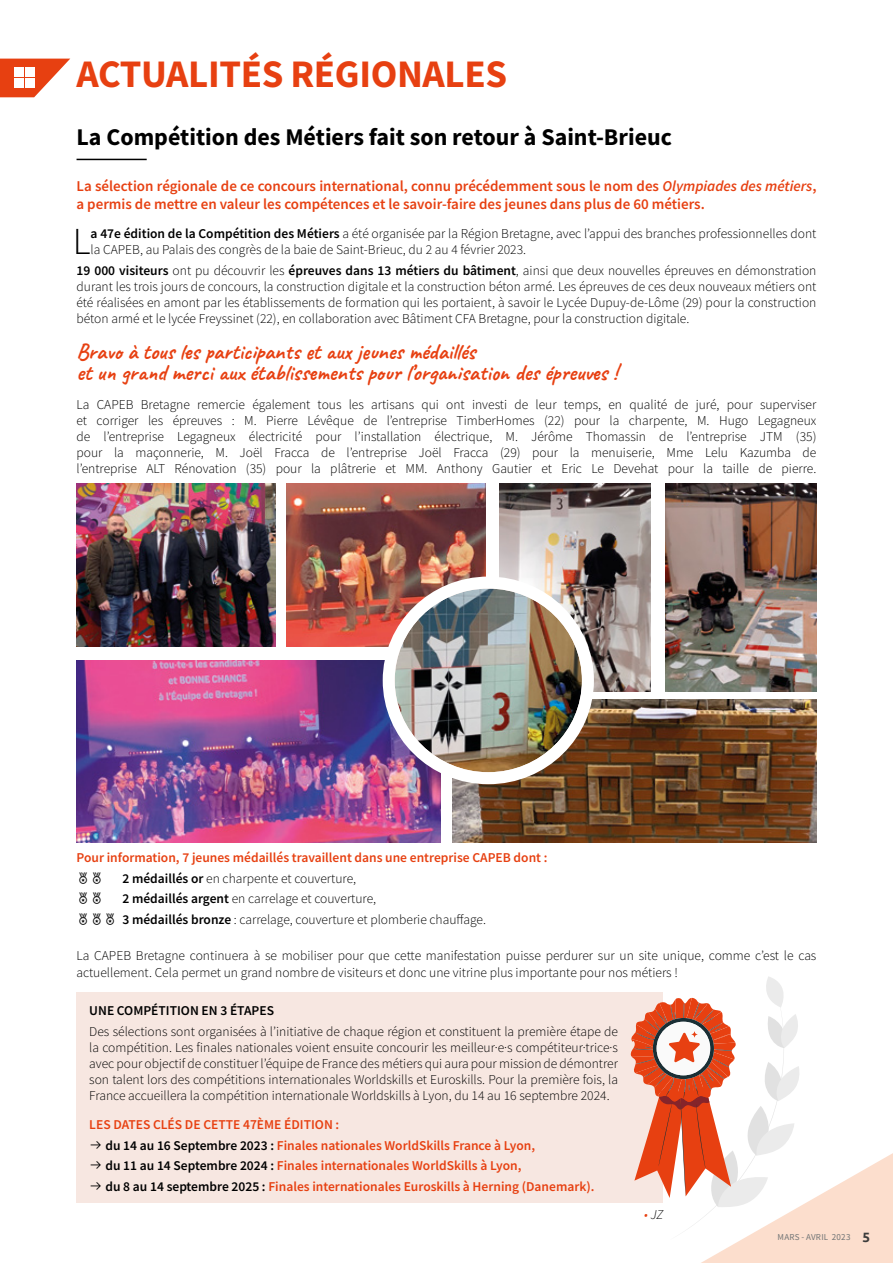
<style>
.page{position:relative;width:893px;height:1263px;background:#fff}
.page>*{position:absolute;margin:0;border:0;box-sizing:border-box;transform-origin:0 0}
.t1{font:700 39px "Source Sans Pro";letter-spacing:-.01em;color:#e74011}
.t2{font:300 38.1px "Source Sans Pro";color:#000}
.t3{font:700 24px "Source Sans Pro";color:#000}
.t4{font:700 22.5px/21px "Caveat";color:#e74011}
.t5{font:600 15px/18px "Source Sans Pro";color:#e74011}
.t6{font:300 13.5px/16.2px "Source Sans Pro";color:#000}
.t7{font:600 13.5px/20.4px "Source Sans Pro";color:#e74011}
.t8{font:600 13.5px "Source Sans Pro";color:#000}
.t9{font:italic 300 13.5px "Source Sans Pro";color:#000}
.t10{font:9px "Source Sans Pro";letter-spacing:.025em;color:#727576}
.s1{font-style:italic}
.s2{font-weight:600}
.s3{font-weight:600;color:#e74011}
.s4{color:#000}
.s5{color:#e74011}
.s6{font-family:"Ubuntu";font-weight:700;font-size:13.5px;color:#3c3c3b}
</style>
<div class="page">
<div style="left:77px;top:992px;width:586px;height:210px;background:#f7e7e1"></div>
<svg style="left:0;top:59px;width:70px;height:38px"></svg>
<div style="left:15px;top:68px;width:9px;height:9px;background:#fff"></div>
<div style="left:15px;top:79px;width:9px;height:9px;background:#fff"></div>
<div style="left:26px;top:68px;width:9px;height:9px;background:#fff"></div>
<div style="left:26px;top:79px;width:9px;height:9px;background:#fff"></div>
<hr style="left:77px;top:159px;width:70px;height:1px;background:#000">
<img style="left:665px;top:483px;width:151px;height:208px">
<img style="left:500px;top:483px;width:151px;height:208px">
<img style="left:452px;top:699px;width:364px;height:144px">
<img style="left:77px;top:483px;width:199px;height:163px">
<img style="left:77px;top:661px;width:364px;height:182px">
<img style="left:287px;top:483px;width:199px;height:163px">
<img style="left:395px;top:589px;width:187px;height:183px">
<div style="left:383px;top:577px;width:211px;height:207px;border:12px solid #fff;border-radius:50%"></div>
<svg style="left:630px;top:977px;width:263px;height:286px"></svg>
<h1 class="t1" style="left:77px;top:48px;width:432px">ACTUALITÉS RÉGIONALES</h1>
<h3 class="t3" style="left:77px;top:121px;width:597px">La Compétition des Métiers fait son retour à Saint-Brieuc</h3>
<p class="t5" style="left:77px;top:177px;width:741px">La sélection régionale de ce concours international, connu précédemment sous le nom des <span class="s1">Olympiades des métiers</span>, a permis de mettre en valeur les compétences et le savoir-faire des jeunes dans plus de 60 métiers.</p>
<h2 class="t2" style="left:73px;top:218px;width:19px">L</h2>
<p class="t6" style="left:91px;top:225px;width:727px"><span class="s2">a 47e édition de la Compétition des Métiers</span> a été organisée par la Région Bretagne, avec l’appui des branches professionnelles dont la CAPEB, au Palais des congrès de la baie de Saint-Brieuc, du 2 au 4 février 2023.</p>
<p class="t6" style="left:77px;top:262px;width:741px;text-align:justify"><span class="s2">19 000 visiteurs</span> ont pu découvrir les <span class="s2">épreuves dans 13 métiers du bâtiment</span>, ainsi que deux nouvelles épreuves en démonstration durant les trois jours de concours, la construction digitale et la construction béton armé. Les épreuves de ces deux nouveaux métiers ont été réalisées en amont par les établissements de formation qui les portaient, à savoir le Lycée Dupuy-de-Lôme (29) pour la construction béton armé et le lycée Freyssinet (22), en collaboration avec Bâtiment CFA Bretagne, pour la construction digitale.</p>
<h3 class="t4" style="left:77px;top:341px;width:542px">Bravo à tous les participants et aux jeunes médaillés<br>et un grand merci aux établissements pour l’organisation des épreuves !</h3>
<p class="t6" style="left:77px;top:396px;width:741px;text-align:justify">La CAPEB Bretagne remercie également tous les artisans qui ont investi de leur temps, en qualité de juré, pour superviser et corriger les épreuves : M. Pierre Lévêque de l’entreprise TimberHomes (22) pour la charpente, M. Hugo Legagneux de l’entreprise Legagneux électricité pour l’installation électrique, M. Jérôme Thomassin de l’entreprise JTM (35) pour la maçonnerie, M. Joël Fracca de l’entreprise Joël Fracca (29) pour la menuiserie, Mme Lelu Kazumba de l’entreprise ALT Rénovation (35) pour la plâtrerie et MM. Anthony Gautier et Eric Le Devehat pour la taille de pierre.</p>
<p class="t6" style="left:122px;top:848px;width:427px;line-height:20.4px;text-indent:-46px"><span class="s3">Pour information, 7 jeunes médaillés travaillent dans une entreprise CAPEB dont :<br></span><span class="s2">2 médaillés or</span> en charpente et couverture,<br><span class="s2">2 médaillés argent</span> en carrelage et couverture,<br><span class="s2">3 médaillés bronze</span> : carrelage, couverture et plomberie chauffage.</p>
<p class="t6" style="left:77px;top:948px;width:741px">La CAPEB Bretagne continuera à se mobiliser pour que cette manifestation puisse perdurer sur un site unique, comme c’est le cas actuellement. Cela permet un grand nombre de visiteurs et donc une vitrine plus importante pour nos métiers !</p>
<p class="t8" style="left:89px;top:1002px;width:186px">UNE COMPÉTITION EN 3 ÉTAPES</p>
<p class="t6" style="left:89px;top:1023px;width:530px;text-align:justify">Des sélections sont organisées à l’initiative de chaque région et constituent la première étape de la compétition. Les finales nationales voient ensuite concourir les meilleur·e·s compétiteur·trice·s avec pour objectif de constituer l’équipe de France des métiers qui aura pour mission de démontrer son talent lors des compétitions internationales Worldskills et Euroskills. Pour la première fois, la France accueillera la compétition internationale Worldskills à Lyon, du 14 au 16 septembre 2024.</p>
<p class="t7" style="left:105px;top:1114px;width:491px;text-indent:-16px">LES DATES CLÉS DE CETTE 47ÈME ÉDITION :<br><span class="s4">du 14 au 16 Septembre 2023 :</span> Finales nationales WorldSkills France à Lyon,<br><span class="s4">du 11 au 14 Septembre 2024 :</span> Finales internationales WorldSkills à Lyon,<br><span class="s4">du 8 au 14 septembre 2025 :</span> Finales internationales Euroskills à Herning (Danemark).</p>
<p class="t9" style="left:644px;top:1206px;width:21px"><span class="s5">•</span> JZ</p>
<p class="t10" style="left:777px;top:1231px;width:94px">MARS - AVRIL 2023 <span class="s6">5</span></p>
</div>
